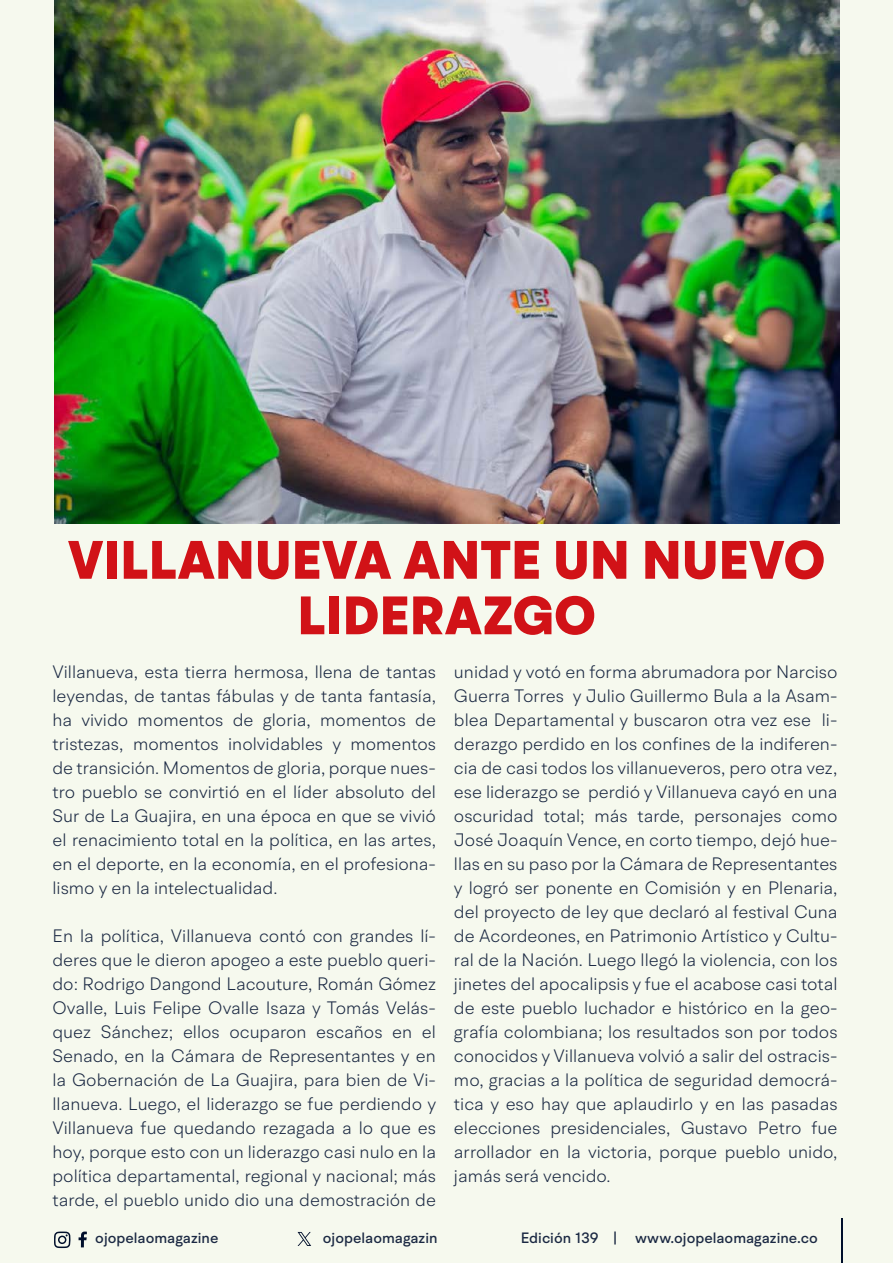
<style>
.page{position:relative;width:893px;height:1263px;background:#f6f9ee}
.page>*{position:absolute;margin:0;border:0;box-sizing:border-box;transform-origin:0 0}
.t1{font:900 54px/55.5px "BR Hendrix";color:#d11217;text-align:center}
.t2{font:300 18px/24px "BR Hendrix";color:#1b2943;text-align:justify}
.t3{font:500 15px "BR Hendrix";color:#1b2943}
</style>
<div class="page">
<svg style="left:79px;top:1231px;width:8px;height:16px"></svg>
<svg style="left:54px;top:1231px;width:17px;height:17px"></svg>
<hr style="left:841px;top:1219px;width:1px;height:44px;background:#000f2b">
<svg style="left:298px;top:1232px;width:13px;height:14px"></svg>
<img style="left:54px;top:0;width:785px;height:523px">
<h1 class="t1" style="left:68px;top:534px;width:759px">VILLANUEVA ANTE UN NUEVO<br>LIDERAZGO</h1>
<p class="t2" style="left:52px;top:660px;width:385px">Villanueva, esta tierra hermosa, llena de tantas leyendas, de tantas fábulas y de tanta fantasía, ha vivido momentos de gloria, momentos de tristezas, momentos inolvidables y momentos de transición. Momentos de gloria, porque nues&shy;tro pueblo se convirtió en el líder absoluto del Sur de La Guajira, en una época en que se vivió el renacimiento total en la política, en las artes, en el deporte, en la economía, en el profesiona&shy;lismo y en la intelectualidad.</p>
<p class="t2" style="left:52px;top:924px;width:385px">En la política, Villanueva contó con grandes lí&shy;deres que le dieron apogeo a este pueblo queri&shy;do: Rodrigo Dangond Lacouture, Román Gómez Ovalle, Luis Felipe Ovalle Isaza y Tomás Velás&shy;quez Sánchez; ellos ocuparon escaños en el Senado, en la Cámara de Representantes y en la Gobernación de La Guajira, para bien de Vi&shy;llanueva. Luego, el liderazgo se fue perdiendo y Villanueva fue quedando rezagada a lo que es hoy, porque esto con un liderazgo casi nulo en la política departamental, regional y nacional; más tarde, el pueblo unido dio una demostración de</p>
<p class="t2" style="left:454px;top:660px;width:385px">unidad y votó en forma abrumadora por Narciso Guerra Torres y Julio Guillermo Bula a la Asam&shy;blea Departamental y buscaron otra vez ese li&shy;derazgo perdido en los confines de la indiferen&shy;cia de casi todos los villanueveros, pero otra vez, ese liderazgo se perdió y Villanueva cayó en una oscuridad total; más tarde, personajes como José Joaquín Vence, en corto tiempo, dejó hue&shy;llas en su paso por la Cámara de Representantes y logró ser ponente en Comisión y en Plenaria, del proyecto de ley que declaró al festival Cuna de Acordeones, en Patrimonio Artístico y Cultu&shy;ral de la Nación. Luego llegó la violencia, con los jinetes del apocalipsis y fue el acabose casi total de este pueblo luchador e histórico en la geo&shy;grafía colombiana; los resultados son por todos conocidos y Villanueva volvió a salir del ostracis&shy;mo, gracias a la política de seguridad democrá&shy;tica y eso hay que aplaudirlo y en las pasadas elecciones presidenciales, Gustavo Petro fue arrollador en la victoria, porque pueblo unido, jamás será vencido.</p>
<p class="t3" style="left:95px;top:1229px;width:125px">ojopelaomagazine</p>
<p class="t3" style="left:323px;top:1229px;width:116px">ojopelaomagazin</p>
<p class="t3" style="left:521px;top:1229px;width:299px">Edición 139 | www.ojopelaomagazine.co</p>
</div>
